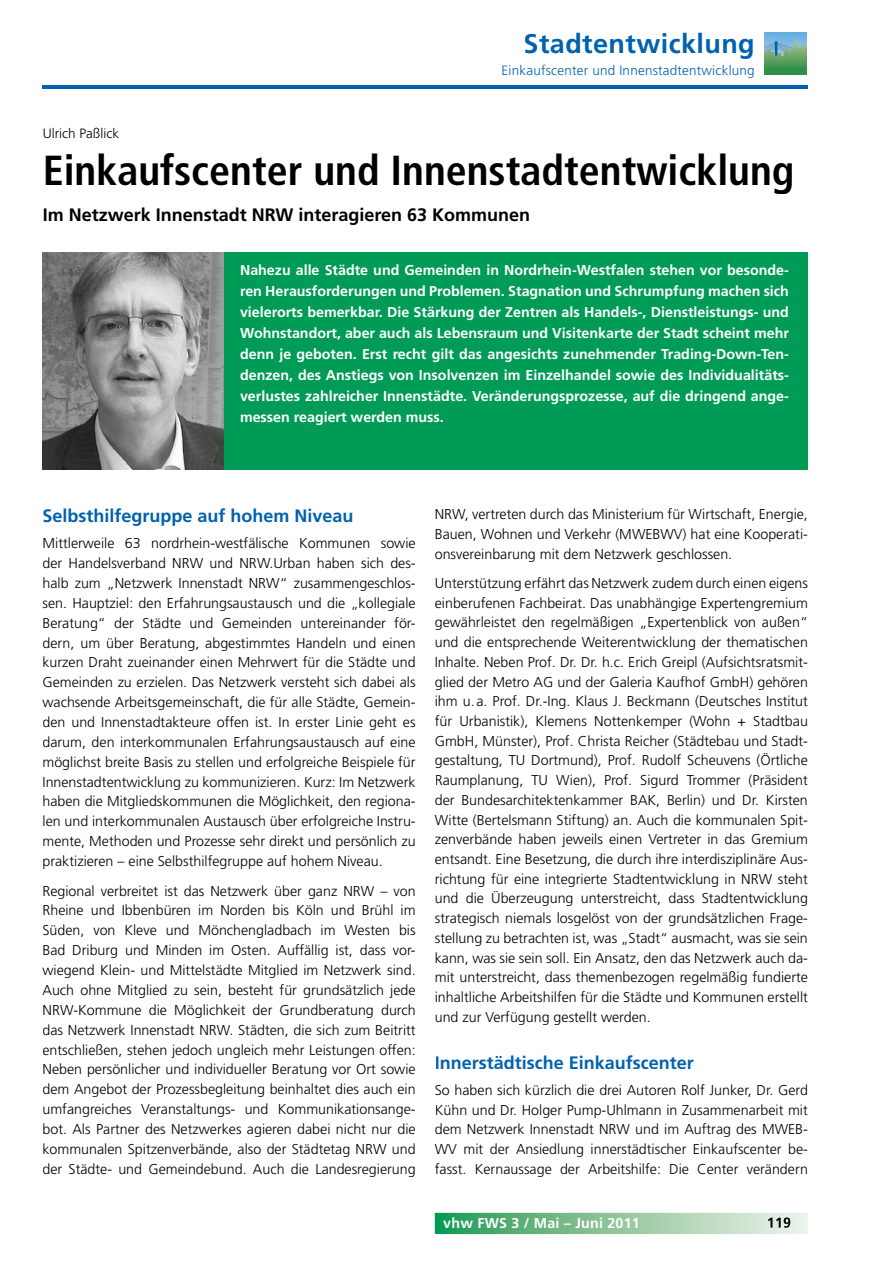
<style>
.page{position:relative;width:893px;height:1263px;background:#fff}
.page>*{position:absolute;margin:0;border:0;box-sizing:border-box;transform-origin:0 0}
.t1{font:700 condensed 42px "Frutiger LT";color:#000}
.t2{font:700 27px "Frutiger LT";letter-spacing:.015em;color:#0062ae}
.t3{font:700 18px "Frutiger LT";color:#0062ae}
.t4{font:700 18px "Frutiger LT";color:#000}
.t5{font:300 14.25px/19.8px "Frutiger LT";color:#000;text-align:justify}
.t6{font:700 14.25px/21px "Frutiger LT";color:#fff;text-align:justify}
.t7{font:300 13.5px "Frutiger LT";letter-spacing:.015em;color:#0062ae}
.t8{font:300 13.5px "Frutiger CE";color:#000}
</style>
<div class="page">
<hr style="left:43px;top:86px;width:765px;height:3px;background:#0062ae">
<svg style="left:435px;top:1213px;width:373px;height:21px;background:#8bc59d"></svg>
<img style="left:764px;top:32px;width:42px;height:43px">
<img style="left:768px;top:1217px;width:22px;height:11px">
<div style="left:43px;top:253px;width:765px;height:217px;background:#009b56"></div>
<img style="left:43px;top:253px;width:180px;height:217px">
<h2 class="t2" style="left:524px;top:28px;width:233px">Stadtentwicklung</h2>
<p class="t7" style="left:502px;top:62px;width:255px">Einkaufscenter und Innenstadtentwicklung</p>
<p class="t8" style="left:43px;top:126px;width:78px">Ulrich Paßlick</p>
<h1 class="t1" style="left:43px;top:145px;width:753px">Einkaufscenter und Innenstadtentwicklung</h1>
<p class="t4" style="left:43px;top:205px;width:489px">Im Netzwerk Innenstadt NRW interagieren 63 Kommunen</p>
<p class="t6" style="left:240px;top:260px;width:550px">Nahezu alle Städte und Gemeinden in Nordrhein-Westfalen stehen vor besonde&shy;ren Herausforderungen und Problemen. Stagnation und Schrumpfung machen sich vielerorts bemerkbar. Die Stärkung der Zentren als Handels-, Dienstleistungs- und Wohnstandort, aber auch als Lebensraum und Visitenkarte der Stadt scheint mehr denn je geboten. Erst recht gilt das angesichts zunehmender Trading-Down-Ten&shy;denzen, des Anstiegs von Insolvenzen im Einzelhandel sowie des Individualitäts&shy;verlustes zahlreicher Innenstädte. Veränderungsprozesse, auf die dringend ange&shy;messen reagiert werden muss.</p>
<p class="t3" style="left:43px;top:505px;width:313px">Selbsthilfegruppe auf hohem Niveau</p>
<p class="t5" style="left:43px;top:534px;width:375px">Mittlerweile 63 nordrhein-westfälische Kommunen sowie der Handelsverband NRW und NRW.Urban haben sich des&shy;halb zum „Netzwerk Innenstadt NRW“ zusammengeschlos&shy;sen. Hauptziel: den Erfahrungsaustausch und die „kollegiale Beratung“ der Städte und Gemeinden untereinander för&shy;dern, um über Beratung, abgestimmtes Handeln und einen kurzen Draht zueinander einen Mehrwert für die Städte und Gemeinden zu erzielen. Das Netzwerk versteht sich dabei als wachsende Arbeitsgemeinschaft, die für alle Städte, Gemein&shy;den und Innenstadtakteure offen ist. In erster Linie geht es darum, den interkommunalen Erfahrungsaustausch auf eine möglichst breite Basis zu stellen und erfolgreiche Beispiele für Innenstadtentwicklung zu kommunizieren. Kurz: Im Netzwerk haben die Mitgliedskommunen die Möglichkeit, den regiona&shy;len und interkommunalen Austausch über erfolgreiche Instru&shy;mente, Methoden und Prozesse sehr direkt und persönlich zu praktizieren – eine Selbsthilfegruppe auf hohem Niveau.</p>
<p class="t5" style="left:43px;top:881px;width:375px">Regional verbreitet ist das Netzwerk über ganz NRW – von Rheine und Ibbenbüren im Norden bis Köln und Brühl im Süden, von Kleve und Mönchengladbach im Westen bis Bad Driburg und Minden im Osten. Auffällig ist, dass vor&shy;wiegend Klein- und Mittelstädte Mitglied im Netzwerk sind.<br>Auch ohne Mitglied zu sein, besteht für grundsätzlich jede NRW-Kommune die Möglichkeit der Grundberatung durch das Netzwerk Innenstadt NRW. Städten, die sich zum Beitritt entschließen, stehen jedoch ungleich mehr Leistungen offen:<br>Neben persönlicher und individueller Beratung vor Ort sowie dem Angebot der Prozessbegleitung beinhaltet dies auch ein umfangreiches Veranstaltungs- und Kommunikationsange&shy;bot. Als Partner des Netzwerkes agieren dabei nicht nur die kommunalen Spitzenverbände, also der Städtetag NRW und der Städte- und Gemeindebund. Auch die Landesregierung</p>
<p class="t5" style="left:435px;top:505px;width:375px">NRW, vertreten durch das Ministerium für Wirtschaft, Energie, Bauen, Wohnen und Verkehr (MWEBWV) hat eine Kooperati&shy;onsvereinbarung mit dem Netzwerk geschlossen.</p>
<p class="t5" style="left:435px;top:573px;width:375px">Unterstützung erfährt das Netzwerk zudem durch einen eigens einberufenen Fachbeirat. Das unabhängige Expertengremium gewährleistet den regelmäßigen „Expertenblick von außen“ und die entsprechende Weiterentwicklung der thematischen Inhalte. Neben Prof. Dr. Dr. h.c. Erich Greipl (Aufsichtsratsmit&shy;glied der Metro AG und der Galeria Kaufhof GmbH) gehören ihm u.a. Prof. Dr.-Ing. Klaus J. Beckmann (Deutsches Institut für Urbanistik), Klemens Nottenkemper (Wohn + Stadtbau GmbH, Münster), Prof. Christa Reicher (Städtebau und Stadt&shy;gestaltung, TU Dortmund), Prof. Rudolf Scheuvens (Örtliche Raumplanung, TU Wien), Prof. Sigurd Trommer (Präsident der Bundesarchitektenkammer BAK, Berlin) und Dr. Kirsten Witte (Bertelsmann Stiftung) an. Auch die kommunalen Spit&shy;zenverbände haben jeweils einen Vertreter in das Gremium entsandt. Eine Besetzung, die durch ihre interdisziplinäre Aus&shy;richtung für eine integrierte Stadtentwicklung in NRW steht und die Überzeugung unterstreicht, dass Stadtentwicklung strategisch niemals losgelöst von der grundsätzlichen Frage&shy;stellung zu betrachten ist, was „Stadt“ ausmacht, was sie sein kann, was sie sein soll. Ein Ansatz, den das Netzwerk auch da&shy;mit unterstreicht, dass themenbezogen regelmäßig fundierte inhaltliche Arbeitshilfen für die Städte und Kommunen erstellt und zur Verfügung gestellt werden.</p>
<p class="t3" style="left:435px;top:1052px;width:261px">Innerstädtische Einkaufscenter</p>
<p class="t5" style="left:435px;top:1080px;width:375px">So haben sich kürzlich die drei Autoren Rolf Junker, Dr. Gerd Kühn und Dr. Holger Pump-Uhlmann in Zusammenarbeit mit dem Netzwerk Innenstadt NRW und im Auftrag des MWEB-WV mit der Ansiedlung innerstädtischer Einkaufscenter be&shy;fasst. Kernaussage der Arbeitshilfe: Die Center verändern</p>
<p class="t6" style="left:443px;top:1213px;width:198px">vhw FWS 3 / Mai – Juni 2011</p>
</div>
